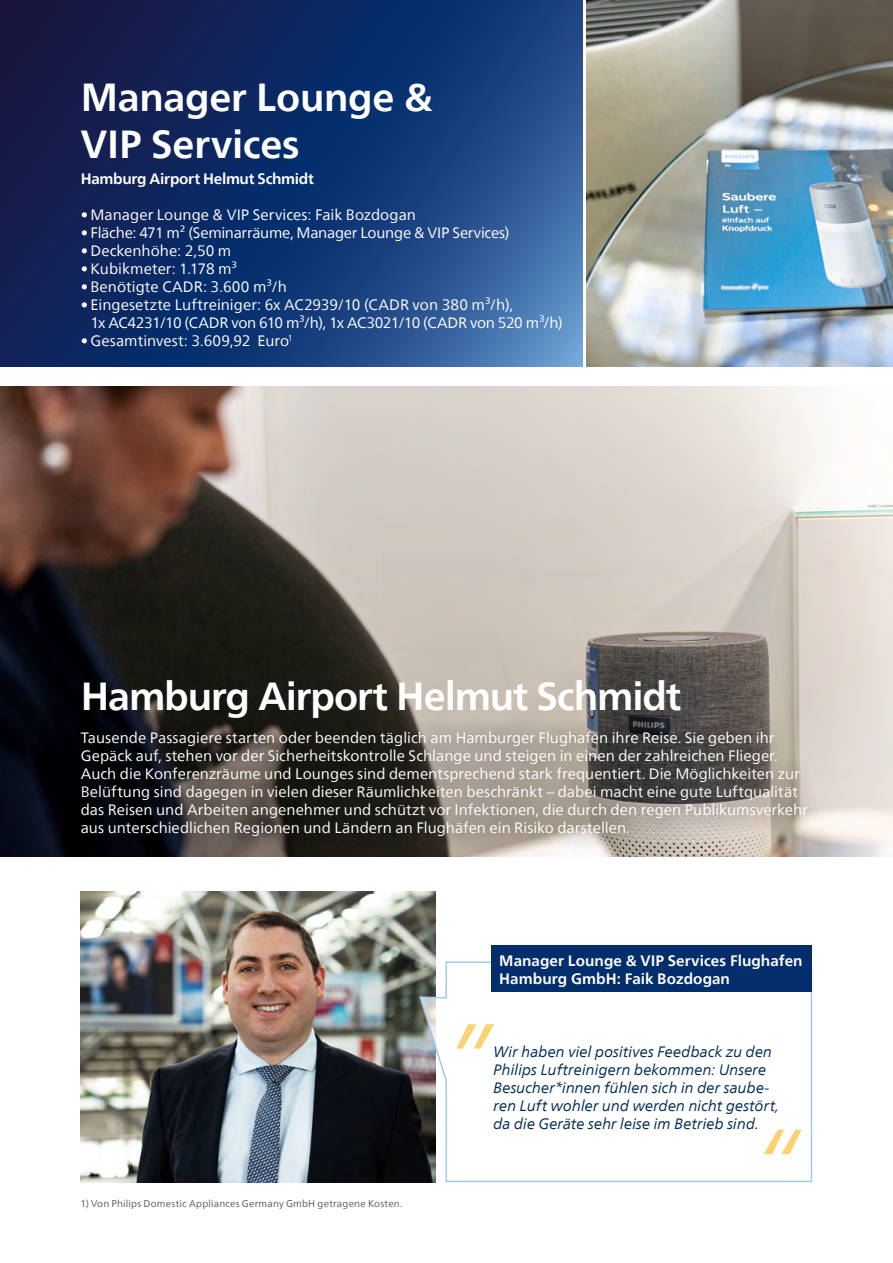
<style>
.page{position:relative;width:893px;height:1263px;background:#fff}
.page>*{position:absolute;margin:0;border:0;box-sizing:border-box;transform-origin:0 0}
.t1{font:700 39px/46.8px "Neue Frutiger World";letter-spacing:-.02em;color:#fff}
.t2{font:15px/18px "Neue Frutiger World";letter-spacing:.005em;color:#fff}
.t3{font:italic 15px/18px "Neue Frutiger World";color:#002c55}
.t4{font:700 15px/18px "Neue Frutiger World";letter-spacing:.005em;color:#fff}
.t5{font:15px "Neue Frutiger World";letter-spacing:-.015em;color:#fff}
.t6{font:700 15px "Neue Frutiger World";letter-spacing:-.02em;color:#fff}
.t7{font:9.75px "Neue Frutiger World";letter-spacing:.02em;color:#595a62}
</style>
<div class="page">
<svg style="left:0;top:0;width:583px;height:367px;background:#15326b"></svg>
<img style="left:587px;top:0;width:306px;height:367px">
<img style="left:80px;top:891px;width:355px;height:291px">
<svg style="left:418px;top:961px;width:395px;height:222px"></svg>
<div style="left:491px;top:945px;width:320px;height:47px;background:#042d6c"></div>
<svg style="left:456px;top:1024px;width:38px;height:25px"></svg>
<svg style="left:764px;top:1130px;width:38px;height:24px"></svg>
<img style="left:0;top:387px;width:893px;height:469px">
<div style="left:63px;top:714px;width:762px;height:139px;background:#000;opacity:.8"></div>
<h1 class="t1" style="left:81px;top:73px;width:353px">Manager Lounge &amp;<br>VIP Services</h1>
<p class="t6" style="left:81px;top:166px;width:235px">Hamburg Airport Helmut Schmidt</p>
<p class="t2" style="left:81px;top:206px;width:337px">• Manager Lounge &amp; VIP Services: Faik Bozdogan</p>
<p class="t5" style="left:81px;top:221px;width:430px">• Fläche: 471 m² (Seminarräume, Manager Lounge &amp; VIP Services)</p>
<p class="t2" style="left:81px;top:242px;width:152px">• Deckenhöhe: 2,50 m</p>
<p class="t2" style="left:81px;top:260px;width:158px">• Kubikmeter: 1.178 m³</p>
<p class="t2" style="left:81px;top:278px;width:208px">• Benötigte CADR: 3.600 m³/h</p>
<p class="t2" style="left:91px;top:296px;width:474px;text-indent:-10px">• Eingesetzte Luftreiniger: 6x AC2939/10 (CADR von 380 m³/h),<br>1x AC4231/10 (CADR von 610 m³/h), 1x AC3021/10 (CADR von 520 m³/h)</p>
<p class="t2" style="left:81px;top:332px;width:214px">• Gesamtinvest: 3.609,92 Euro<sup>1</sup></p>
<h1 class="t1" style="left:81px;top:672px;width:602px">Hamburg Airport Helmut Schmidt</h1>
<p class="t2" style="left:81px;top:729px;width:729px">Tausende Passagiere starten oder beenden täglich am Hamburger Flughafen ihre Reise. Sie geben ihr Gepäck auf, stehen vor der Sicherheitskontrolle Schlange und steigen in einen der zahlreichen Flieger.<br>Auch die Konferenzräume und Lounges sind dementsprechend stark frequentiert. Die Möglichkeiten zur Belüftung sind dagegen in vielen dieser Räumlichkeiten beschränkt – dabei macht eine gute Luftqualität das Reisen und Arbeiten angenehmer und schützt vor Infektionen, die durch den regen Publikumsverkehr aus unterschiedlichen Regionen und Ländern an Flughäfen ein Risiko darstellen.</p>
<p class="t4" style="left:499px;top:951px;width:305px">Manager Lounge &amp; VIP Services Flughafen<br>Hamburg GmbH: Faik Bozdogan</p>
<p class="t7" style="left:81px;top:1196px;width:323px">1) Von Philips Domestic Appliances Germany GmbH getragene Kosten.</p>
<p class="t3" style="left:494px;top:1042px;width:287px">Wir haben viel positives Feedback zu den Philips Luftreinigern bekommen: Unsere Besucher*innen fühlen sich in der saube&shy;ren Luft wohler und werden nicht gestört, da die Geräte sehr leise im Betrieb sind.</p>
</div>
